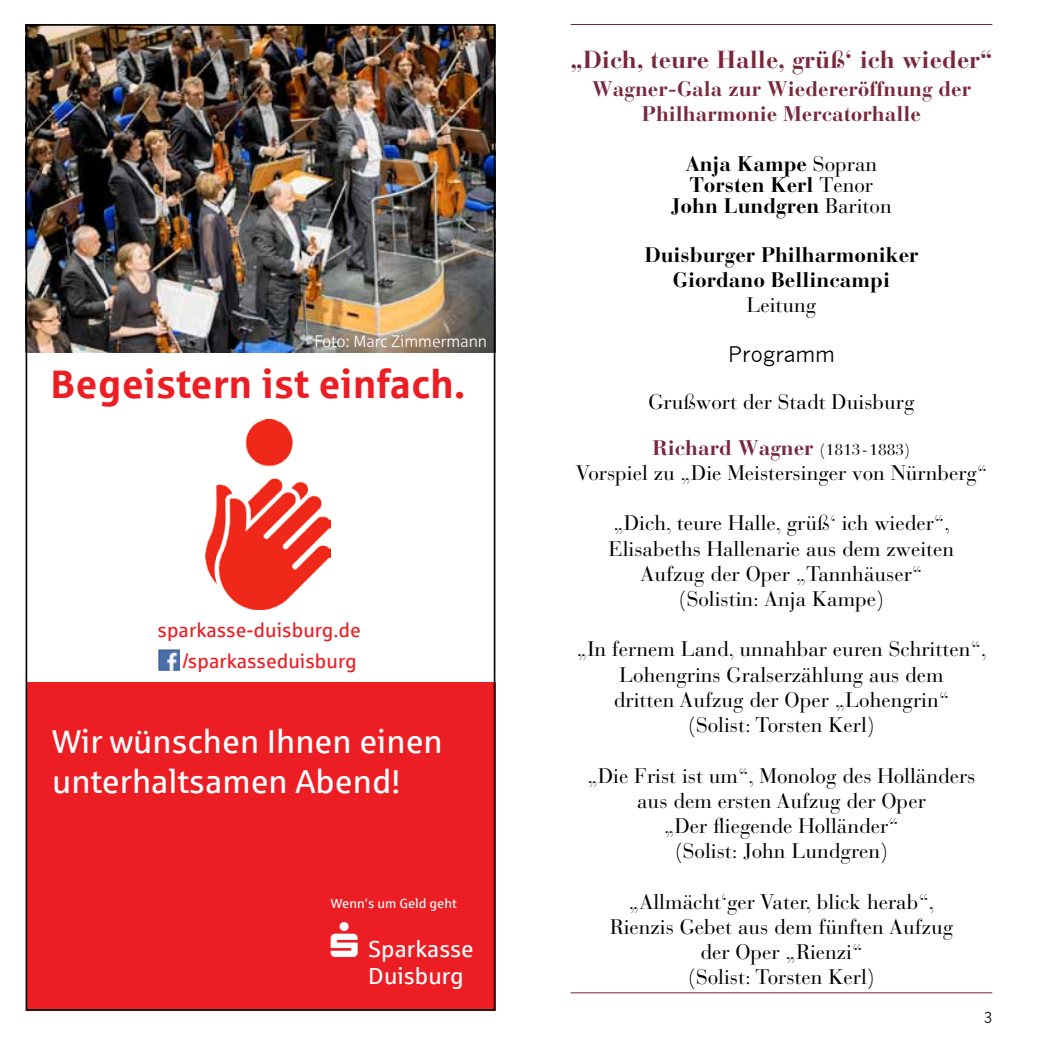
<style>
.page{position:relative;width:1042px;height:1042px;background:#fff}
.page>*{position:absolute;margin:0;border:0;box-sizing:border-box;transform-origin:0 0}
.t1{font:700 39.73px "Sparkasse Rg";color:#ed1d24}
.t2{font:33.07px/39.7px "Sparkasse Rg";color:#fff}
.t3{font:700 24.5px "Bauer Bodoni Std";color:#79283b}
.t4{font:23.28px/27.8px "Sparkasse Rg";color:#fff}
.t5{font:21px/25.2px "Bauer Bodoni Std";color:#000;text-align:center}
.t6{font:700 21px/21px "Bauer Bodoni Std";color:#000;text-align:center}
.t7{font:700 21px/25.2px "Bauer Bodoni Std";color:#79283b;text-align:center}
.t8{font:21px "News Gothic";color:#000}
.t9{font:19.95px "Sparkasse Rg";color:#ed1d24}
.t10{font:16.62px "Sparkasse Lt";color:#fff}
.t11{font:15.75px "News Gothic BQ";color:#000}
.t12{font:13.3px "Sparkasse Rg";color:#fff}
.s1{font-weight:400}
.s2{font-weight:700;color:#79283b}
.s3{font-size:15.75px}
</style>
<div class="page">
<hr style="left:570px;top:24px;width:422px;height:1px;background:#79283b">
<hr style="left:570px;top:992px;width:422px;height:1px;background:#79283b">
<img style="left:29px;top:27px;width:463px;height:326px">
<img style="left:205px;top:420px;width:125px;height:189px">
<img style="left:159px;top:650px;width:21px;height:21px">
<div style="left:26px;top:682px;width:469px;height:328px;background:#ed1d24"></div>
<p class="t10" style="left:314px;top:331px;width:174px">Foto: Marc Zimmermann</p>
<h1 class="t1" style="left:50px;top:359px;width:416px">Begeistern ist einfach.</h1>
<p class="t9" style="left:158px;top:618px;width:205px">sparkasse-duisburg.de</p>
<p class="t9" style="left:183px;top:649px;width:175px">/sparkasseduisburg</p>
<h2 class="t2" style="left:52px;top:721px;width:392px">Wir wünschen Ihnen einen unterhaltsamen Abend!</h2>
<p class="t12" style="left:331px;top:895px;width:127px">Wenn‘s um Geld geht</p>
<p class="t4" style="left:368px;top:934px;width:107px">Sparkasse<br>Duisburg</p>
<p class="t3" style="left:570px;top:44px;width:423px">„Dich, teure Halle, grüß‘ ich wieder“</p>
<p class="t7" style="left:592px;top:76px;width:381px">Wagner-Gala zur Wiedereröffnung der<br>Philharmonie Mercatorhalle</p>
<p class="t6" style="left:671px;top:154px;width:222px">Anja Kampe <span class="s1">Sopran<br></span>Torsten Kerl <span class="s1">Tenor<br></span>John Lundgren <span class="s1">Bariton</span></p>
<p class="t6" style="left:644px;top:242px;width:276px;line-height:25.2px">Duisburger Philharmoniker<br>Giordano Bellincampi</p>
<p class="t5" style="left:746px;top:292px;width:72px">Leitung</p>
<p class="t8" style="left:728px;top:343px;width:108px">Programm</p>
<p class="t5" style="left:648px;top:389px;width:268px">Grußwort der Stadt Duisburg</p>
<p class="t5" style="left:575px;top:435px;width:413px"><span class="s2">Richard Wagner</span> <span class="s3">(1813-1883)<br></span>Vorspiel zu „Die Meistersinger von Nürnberg“</p>
<p class="t5" style="left:609px;top:511px;width:347px">„Dich, teure Halle, grüß‘ ich wieder“,<br>Elisabeths Hallenarie aus dem zweiten<br>Aufzug der Oper „Tannhäuser“ (Solistin: Anja Kampe)</p>
<p class="t5" style="left:577px;top:637px;width:411px">„In fernem Land, unnahbar euren Schritten“, Lohengrins Gralserzählung aus dem<br>dritten Aufzug der Oper „Lohengrin“<br>(Solist: Torsten Kerl)</p>
<p class="t5" style="left:587px;top:763px;width:389px">„Die Frist ist um“, Monolog des Holländers aus dem ersten Aufzug der Oper<br>„Der fliegende Holländer“<br>(Solist: John Lundgren)</p>
<p class="t5" style="left:610px;top:889px;width:345px">„Allmächt‘ger Vater, blick herab“,<br>Rienzis Gebet aus dem fünften Aufzug der Oper „Rienzi“<br>(Solist: Torsten Kerl)</p>
<p class="t11" style="left:984px;top:1009px;width:10px">3</p>
</div>
